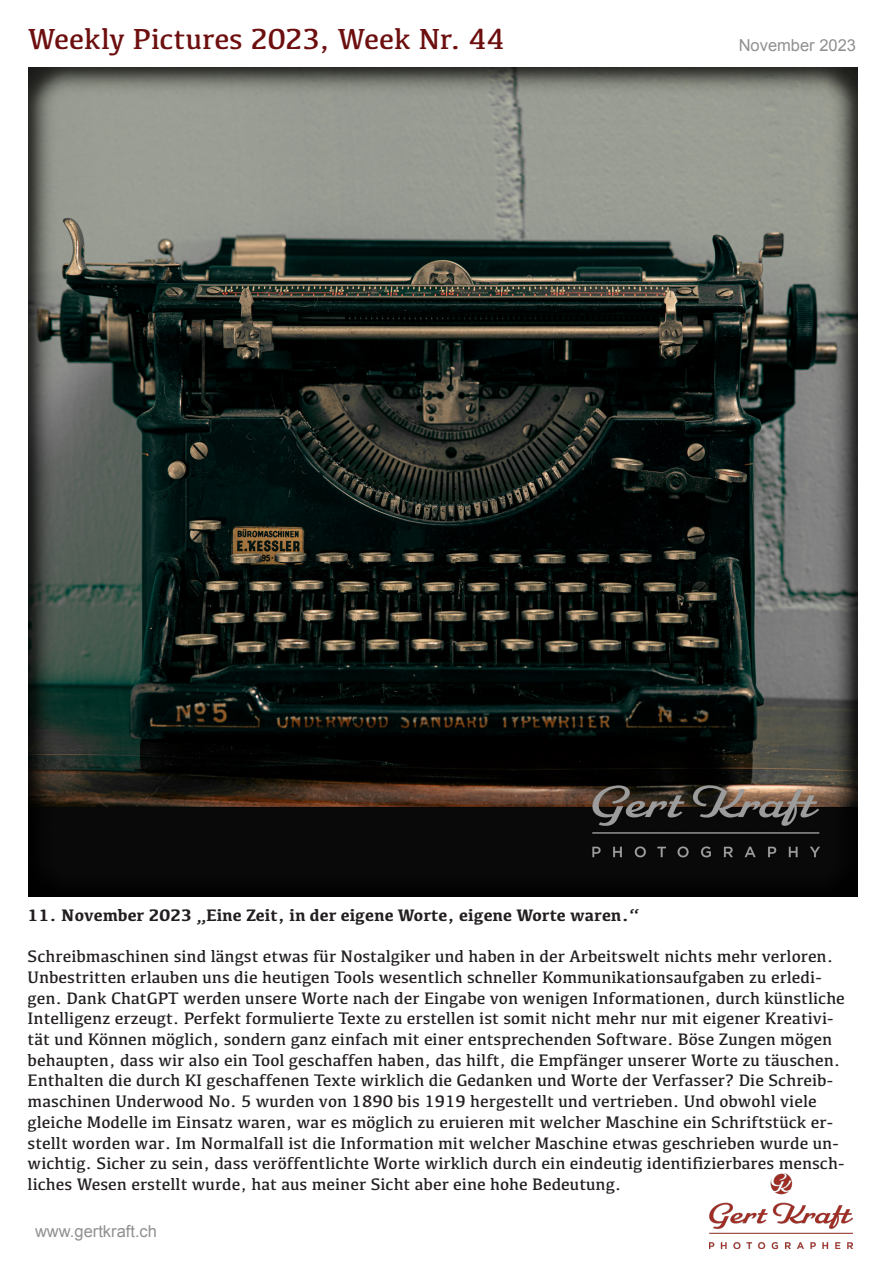
<style>
.page{position:relative;width:893px;height:1263px;background:#fff}
.page>*{position:absolute;margin:0;border:0;box-sizing:border-box;transform-origin:0 0}
.t1{font:30px "Kefa";letter-spacing:-.005em;color:#6d0f0f}
.t2{font:17.25px/20.7px "Kefa";color:#231f20}
.t3{font:700 17.25px "Kefa";color:#231f20}
.t4{font:16.5px "Arial";color:#231f20}
</style>
<div class="page">
<img style="left:709px;top:1174px;width:143px;height:74px">
<img style="left:28px;top:67px;width:829px;height:830px">
<p class="t1" style="left:28px;top:20px;width:478px">Weekly Pictures 2023, Week Nr. 44</p>
<p class="t4" style="left:739px;top:35px;width:119px">November 2023</p>
<p class="t3" style="left:28px;top:903px;width:613px">11. November 2023 „Eine Zeit, in der eigene Worte, eigene Worte waren.“</p>
<p class="t2" style="left:28px;top:945px;width:819px">Schreibmaschinen sind längst etwas für Nostalgiker und haben in der Arbeitswelt nichts mehr verloren.<br>Unbestritten erlauben uns die heutigen Tools wesentlich schneller Kommunikationsaufgaben zu erledi&shy;gen. Dank ChatGPT werden unsere Worte nach der Eingabe von wenigen Informationen, durch künstliche Intelligenz erzeugt. Perfekt formulierte Texte zu erstellen ist somit nicht mehr nur mit eigener Kreativi&shy;tät und Können möglich, sondern ganz einfach mit einer entsprechenden Software. Böse Zungen mögen behaupten, dass wir also ein Tool geschaffen haben, das hilft, die Empfänger unserer Worte zu täuschen.<br>Enthalten die durch KI geschaffenen Texte wirklich die Gedanken und Worte der Verfasser? Die Schreib&shy;maschinen Underwood No. 5 wurden von 1890 bis 1919 hergestellt und vertrieben. Und obwohl viele gleiche Modelle im Einsatz waren, war es möglich zu eruieren mit welcher Maschine ein Schriftstück er&shy;stellt worden war. Im Normalfall ist die Information mit welcher Maschine etwas geschrieben wurde un&shy;wichtig. Sicher zu sein, dass veröffentlichte Worte wirklich durch ein eindeutig identifizierbares mensch&shy;liches Wesen erstellt wurde, hat aus meiner Sicht aber eine hohe Bedeutung.</p>
<p class="t4" style="left:35px;top:1220px;width:123px">www.gertkraft.ch</p>
</div>
